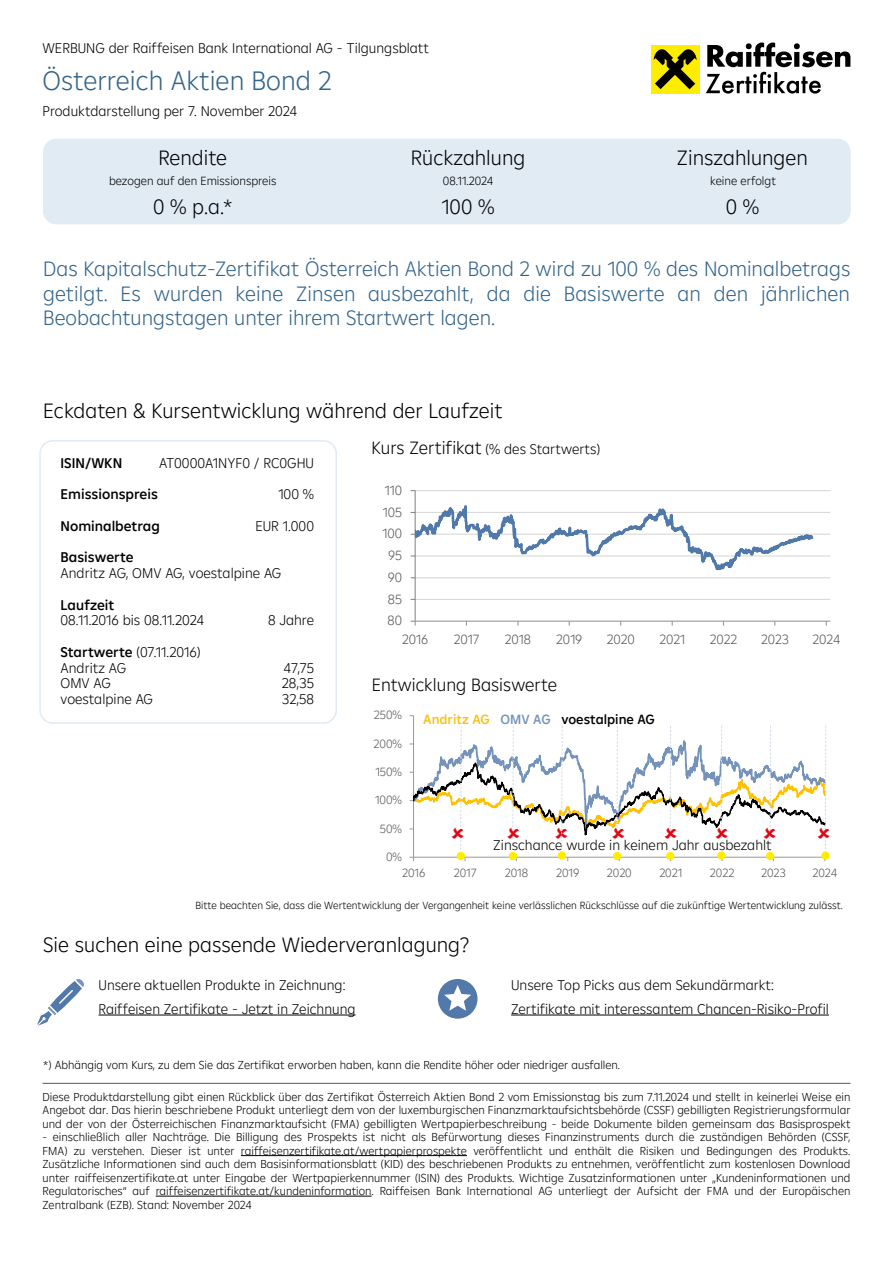
<style>
.page{position:relative;width:893px;height:1263px;background:#fff}
.page>*{position:absolute;margin:0;border:0;box-sizing:border-box;transform-origin:0 0}
.Intro{font:300 27px "Amalia";color:#33648b}
.t1{font:300 21px/24.8px "Amalia";color:#33648b;text-align:justify}
.t2{font:300 21px "Amalia";color:#000}
.t3{font:300 18px "Amalia";color:#000}
.Kopfzeile{font:300 14.25px/15.8px "Amalia";color:#000}
.t4{font:500 14.25px "Amalia";color:#000}
.t5{font:300 13.5px "Amalia";color:#595959}
.t6{font:500 13.5px "Amalia";color:#000}
.t7{font:300 12px "Amalia";color:#595959}
.t8{font:300 12px "Amalia";color:#000}
.Fließtext_klein{font:300 11.7px/13.5px "Amalia";color:#000;text-align:justify}
.t9{font:300 10.5px "Amalia";color:#000}
.s1{font-weight:500}
.s2{font-size:18px}
.s3{color:#fcbe0e}
.s4{color:#7393bb}
</style>
<div class="page">
<svg style="left:413px;top:715px;width:405px;height:143px"></svg>
<div style="left:651px;top:45px;width:48px;height:48px;background:#ffed00"></div>
<svg style="left:654px;top:49px;width:43px;height:40px"></svg>
<svg style="left:706px;top:43px;width:144px;height:51px"></svg>
<hr style="left:99px;top:1015px;width:257px;height:1px;background:#000">
<hr style="left:511px;top:1015px;width:318px;height:1px;background:#000">
<svg style="left:37px;top:979px;width:47px;height:46px"></svg>
<div style="left:493px;top:839px;width:285px;height:14px;background:#fff"></div>
<div style="left:39px;top:440px;width:298px;height:284px;border:2px solid #e0ebf4;border-radius:13px"></div>
<svg style="left:438px;top:979px;width:39px;height:40px"></svg>
<div style="left:43px;top:139px;width:807px;height:85px;background:#e0ebf4;border-radius:13px"></div>
<hr style="left:241px;top:1155px;width:226px;height:1px;background:#000">
<hr style="left:156px;top:1196px;width:216px;height:1px;background:#000">
<hr style="left:43px;top:1083px;width:807px;height:1px;background:#575756">
<hr style="left:415px;top:599px;width:415px;height:1px;background:#d9d9d9">
<hr style="left:415px;top:577px;width:415px;height:1px;background:#d9d9d9">
<hr style="left:415px;top:555px;width:415px;height:1px;background:#d9d9d9">
<hr style="left:415px;top:534px;width:415px;height:1px;background:#d9d9d9">
<hr style="left:415px;top:512px;width:415px;height:1px;background:#d9d9d9">
<hr style="left:415px;top:490px;width:415px;height:1px;background:#d9d9d9">
<hr style="left:415px;top:621px;width:415px;height:1px;background:#999">
<svg style="left:411px;top:621px;width:5px;height:5px"></svg>
<svg style="left:415px;top:491px;width:400px;height:131px"></svg>
<svg style="left:452px;top:725px;width:14px;height:136px"></svg>
<svg style="left:507px;top:725px;width:38px;height:136px"></svg>
<svg style="left:555px;top:725px;width:38px;height:136px"></svg>
<svg style="left:612px;top:725px;width:38px;height:136px"></svg>
<svg style="left:665px;top:725px;width:37px;height:136px"></svg>
<svg style="left:716px;top:725px;width:37px;height:136px"></svg>
<svg style="left:764px;top:725px;width:37px;height:136px"></svg>
<svg style="left:818px;top:726px;width:12px;height:135px"></svg>
<p class="Kopfzeile" style="left:43px;top:40px;width:388px">WERBUNG der Raiffeisen Bank International AG - Tilgungsblatt</p>
<p class="Intro" style="left:43px;top:63px;width:291px">Österreich Aktien Bond 2</p>
<p class="Kopfzeile" style="left:43px;top:103px;width:256px">Produktdarstellung per 7. November 2024</p>
<p class="t2" style="left:158px;top:144px;width:70px">Rendite</p>
<p class="t8" style="left:109px;top:173px;width:169px">bezogen auf den Emissionspreis</p>
<p class="t2" style="left:153px;top:193px;width:81px">0 % p.a.*</p>
<p class="t2" style="left:411px;top:144px;width:116px">Rückzahlung</p>
<p class="t8" style="left:443px;top:173px;width:52px">08.11.2024</p>
<p class="t2" style="left:442px;top:193px;width:54px">100 %</p>
<p class="t2" style="left:339px;top:151px;width:217px">Kapitalschutz-Zertifikat</p>
<p class="t2" style="left:677px;top:144px;width:132px">Zinszahlungen</p>
<p class="t8" style="left:710px;top:173px;width:67px">keine erfolgt</p>
<p class="t2" style="left:726px;top:193px;width:35px">0 %</p>
<p class="t1" style="left:43px;top:255px;width:809px">Das Kapitalschutz-Zertifikat Österreich Aktien Bond 2 wird zu 100 % des Nominalbetrags getilgt. Es wurden keine Zinsen ausbezahlt, da die Basiswerte an den jährlichen Beobachtungstagen unter ihrem Startwert lagen.</p>
<p class="t2" style="left:43px;top:397px;width:461px">Eckdaten &amp; Kursentwicklung während der Laufzeit</p>
<p class="t4" style="left:61px;top:454px;width:63px">ISIN/WKN</p>
<p class="Kopfzeile" style="left:159px;top:454px;width:156px">AT0000A1NYF0 / RC0GHU</p>
<p class="t4" style="left:61px;top:485px;width:99px">Emissionspreis</p>
<p class="Kopfzeile" style="left:278px;top:486px;width:37px">100 %</p>
<p class="t4" style="left:61px;top:517px;width:101px">Nominalbetrag</p>
<p class="Kopfzeile" style="left:255px;top:517px;width:60px">EUR 1.000</p>
<p class="Kopfzeile" style="left:61px;top:549px;width:222px"><span class="s1">Basiswerte<br></span>Andritz AG, OMV AG, voestalpine AG</p>
<p class="t4" style="left:61px;top:595px;width:55px">Laufzeit</p>
<p class="Kopfzeile" style="left:61px;top:612px;width:145px">08.11.2016 bis 08.11.2024</p>
<p class="Kopfzeile" style="left:268px;top:612px;width:48px">8 Jahre</p>
<p class="Kopfzeile" style="left:61px;top:643px;width:141px"><span class="s1">Startwerte</span> (07.11.2016)</p>
<p class="Kopfzeile" style="left:61px;top:659px;width:67px">Andritz AG</p>
<p class="Kopfzeile" style="left:284px;top:659px;width:32px">47,75</p>
<p class="Kopfzeile" style="left:61px;top:675px;width:52px">OMV AG</p>
<p class="Kopfzeile" style="left:282px;top:675px;width:34px">28,35</p>
<p class="Kopfzeile" style="left:61px;top:691px;width:94px">voestalpine AG</p>
<p class="Kopfzeile" style="left:282px;top:691px;width:34px">32,58</p>
<p class="Kopfzeile" style="left:371px;top:440px;width:230px"><span class="s2">Kurs Zertifikat</span> (% des Startwerts)</p>
<p class="t5" style="left:385px;top:481px;width:19px">110</p>
<p class="t5" style="left:383px;top:503px;width:21px">105</p>
<p class="t5" style="left:382px;top:525px;width:21px">100</p>
<p class="t5" style="left:388px;top:547px;width:15px">95</p>
<p class="t5" style="left:388px;top:568px;width:16px">90</p>
<p class="t5" style="left:388px;top:590px;width:16px">85</p>
<p class="t5" style="left:388px;top:612px;width:16px">80</p>
<p class="t5" style="left:402px;top:630px;width:27px">2016</p>
<p class="t5" style="left:454px;top:630px;width:27px">2017</p>
<p class="t5" style="left:505px;top:630px;width:28px">2018</p>
<p class="t5" style="left:556px;top:630px;width:27px">2019</p>
<p class="t5" style="left:607px;top:630px;width:30px">2020</p>
<p class="t5" style="left:659px;top:630px;width:27px">2021</p>
<p class="t5" style="left:710px;top:630px;width:29px">2022</p>
<p class="t5" style="left:761px;top:630px;width:29px">2023</p>
<p class="t5" style="left:812px;top:630px;width:30px">2024</p>
<p class="t3" style="left:372px;top:673px;width:187px">Entwicklung Basiswerte</p>
<p class="t6" style="left:423px;top:710px;width:233px"><span class="s3">Andritz AG</span> <span class="s4">OMV AG</span> voestalpine AG</p>
<p class="t7" style="left:374px;top:707px;width:29px">250%</p>
<p class="t7" style="left:374px;top:736px;width:30px">200%</p>
<p class="t7" style="left:375px;top:764px;width:28px">150%</p>
<p class="t7" style="left:375px;top:792px;width:28px">100%</p>
<p class="t7" style="left:380px;top:820px;width:24px">50%</p>
<p class="t7" style="left:386px;top:849px;width:17px">0%</p>
<p class="Kopfzeile" style="left:493px;top:836px;width:280px">Zinschance wurde in keinem Jahr ausbezahlt</p>
<p class="t7" style="left:402px;top:865px;width:25px">2016</p>
<p class="t7" style="left:454px;top:865px;width:24px">2017</p>
<p class="t7" style="left:505px;top:865px;width:25px">2018</p>
<p class="t7" style="left:556px;top:865px;width:25px">2019</p>
<p class="t7" style="left:607px;top:865px;width:26px">2020</p>
<p class="t7" style="left:659px;top:865px;width:24px">2021</p>
<p class="t7" style="left:710px;top:865px;width:26px">2022</p>
<p class="t7" style="left:761px;top:865px;width:26px">2023</p>
<p class="t7" style="left:812px;top:865px;width:26px">2024</p>
<p class="t9" style="left:195px;top:899px;width:649px">Bitte beachten Sie, dass die Wertentwicklung der Vergangenheit keine verlässlichen Rückschlüsse auf die zukünftige Wertentwicklung zulässt.</p>
<p class="t2" style="left:43px;top:931px;width:428px">Sie suchen eine passende Wiederveranlagung?</p>
<p class="Kopfzeile" style="left:99px;top:977px;width:248px">Unsere aktuellen Produkte in Zeichnung:</p>
<p class="Kopfzeile" style="left:99px;top:1000px;width:258px">Raiffeisen Zertifikate - Jetzt in Zeichnung</p>
<p class="Kopfzeile" style="left:511px;top:977px;width:264px">Unsere Top Picks aus dem Sekundärmarkt:</p>
<p class="Kopfzeile" style="left:511px;top:1000px;width:319px">Zertifikate mit interessantem Chancen-Risiko-Profil</p>
<p class="Fließtext_klein" style="left:43px;top:1057px;width:578px">*) Abhängig vom Kurs, zu dem Sie das Zertifikat erworben haben, kann die Rendite höher oder niedriger ausfallen.</p>
<p class="Fließtext_klein" style="left:43px;top:1089px;width:809px">Diese Produktdarstellung gibt einen Rückblick über das Zertifikat Österreich Aktien Bond 2 vom Emissionstag bis zum 7.11.2024 und stellt in keinerlei Weise ein Angebot dar. Das hierin beschriebene Produkt unterliegt dem von der luxemburgischen Finanzmarktaufsichtsbehörde (CSSF) gebilligten Registrierungsformular und der von der Österreichischen Finanzmarktaufsicht (FMA) gebilligten Wertpapierbeschreibung - beide Dokumente bilden gemeinsam das Basisprospekt</p>
<p class="Fließtext_klein" style="left:43px;top:1130px;width:809px">- einschließlich aller Nachträge. Die Billigung des Prospekts ist nicht als Befürwortung dieses Finanzinstruments durch die zuständigen Behörden (CSSF, FMA) zu verstehen. Dieser ist unter raiffeisenzertifikate.at/wertpapierprospekte veröffentlicht und enthält die Risiken und Bedingungen des Produkts.<br>Zusätzliche Informationen sind auch dem Basisinformationsblatt (KID) des beschriebenen Produkts zu entnehmen, veröffentlicht zum kostenlosen Download unter raiffeisenzertifikate.at unter Eingabe der Wertpapierkennummer (ISIN) des Produkts. Wichtige Zusatzinformationen unter „Kundeninformationen und Regulatorisches“ auf raiffeisenzertifikate.at/kundeninformation. Raiffeisen Bank International AG unterliegt der Aufsicht der FMA und der Europäischen Zentralbank (EZB). Stand: November 2024</p>
</div>
